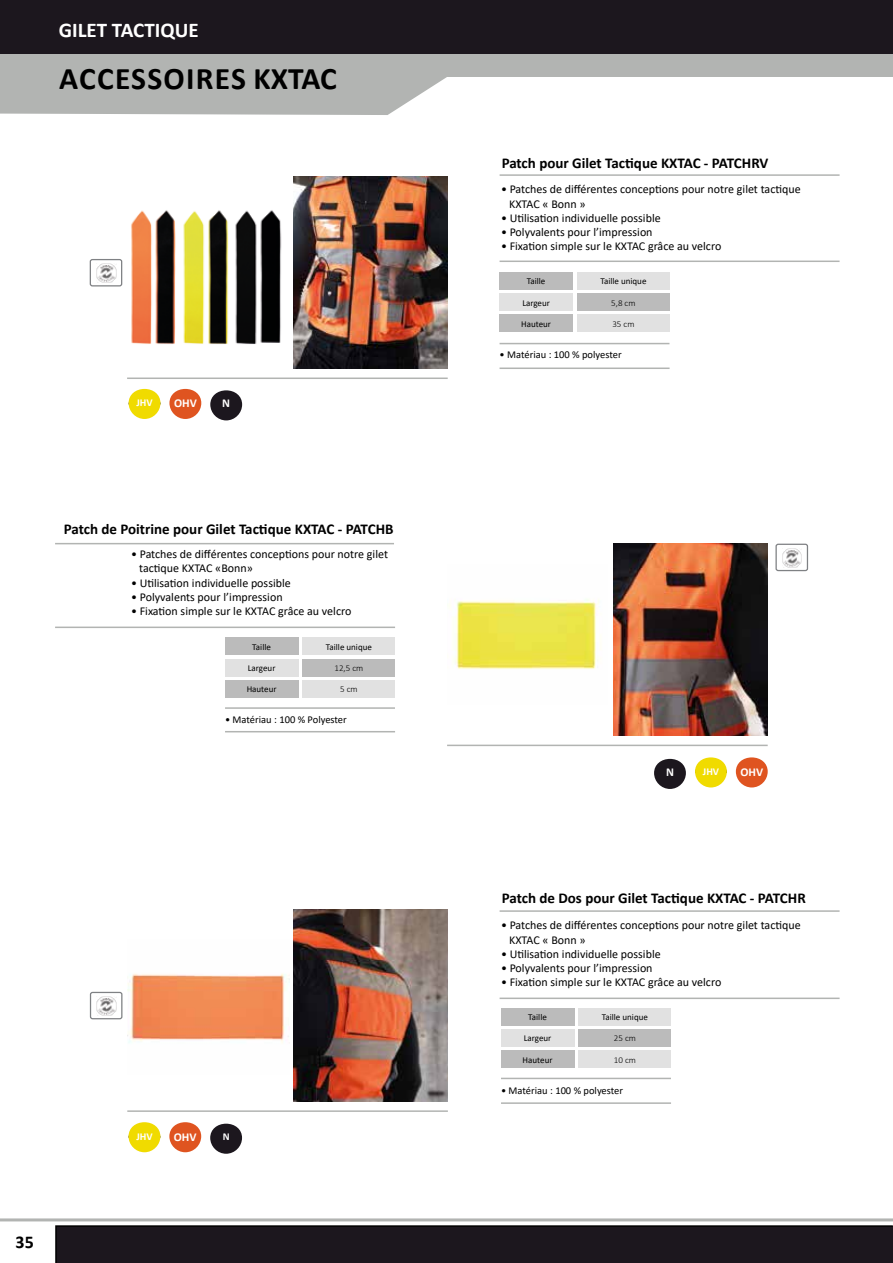
<style>
.page{position:relative;width:893px;height:1263px;background:#fff}
.page>*{position:absolute;margin:0;border:0;box-sizing:border-box;transform-origin:0 0}
.t1{font:700 31.5px "Calibri";letter-spacing:.035em;color:#000}
.t2{font:700 21px "Calibri";color:#fff}
.t3{font:700 18px "Calibri";color:#000}
.t4{font:700 15px "Calibri";color:#000}
.t5{font:12px/14.2px "Calibri";color:#000}
.t6{font:700 12px "Calibri";color:#fff}
.t7{font:10.5px "Calibri";color:#000}
.t8{font:700 10.5px "Calibri";color:#fff}
.t9{font:9px "Calibri";color:#000}
.t10{font:300 9px "Calibri";color:#000}
</style>
<div class="page">
<div style="left:0;top:53px;width:893px;height:24px;background:#b2b4b2"></div>
<div style="left:0;top:0;width:893px;height:54px;background:#1c171e"></div>
<div style="left:55px;top:1225px;width:838px;height:38px;background:#1c171e"></div>
<hr style="left:0;top:1218px;width:893px;height:3px;background:#b2b4b2">
<hr style="left:55px;top:543px;width:339px;height:1px;background:#b2b4b2">
<hr style="left:55px;top:627px;width:340px;height:1px;background:#b2b4b2">
<img style="left:131px;top:210px;width:151px;height:134px">
<img style="left:293px;top:177px;width:155px;height:192px">
<div style="left:129px;top:389px;width:31px;height:30px;background:#f0db00;border-radius:50%"></div>
<div style="left:169px;top:389px;width:32px;height:30px;background:#df5420;border-radius:50%"></div>
<hr style="left:127px;top:377px;width:321px;height:2px;background:#b2b4b2">
<hr style="left:500px;top:174px;width:340px;height:2px;background:#b2b4b2">
<hr style="left:500px;top:261px;width:339px;height:1px;background:#b2b4b2">
<hr style="left:500px;top:343px;width:169px;height:1px;background:#b2b4b2">
<hr style="left:500px;top:367px;width:170px;height:2px;background:#b2b4b2">
<hr style="left:500px;top:910px;width:340px;height:2px;background:#b2b4b2">
<hr style="left:500px;top:997px;width:340px;height:2px;background:#b2b4b2">
<svg style="left:0;top:77px;width:447px;height:38px;background:#b8bab8"></svg>
<img style="left:127px;top:973px;width:163px;height:70px">
<img style="left:293px;top:910px;width:155px;height:191px">
<hr style="left:127px;top:1110px;width:321px;height:2px;background:#b2b4b2">
<img style="left:449px;top:599px;width:150px;height:70px">
<img style="left:613px;top:544px;width:155px;height:192px">
<hr style="left:447px;top:745px;width:321px;height:1px;background:#b2b4b2">
<div style="left:129px;top:1122px;width:31px;height:30px;background:#f0db00;border-radius:50%"></div>
<div style="left:169px;top:1122px;width:32px;height:30px;background:#df5420;border-radius:50%"></div>
<div style="left:695px;top:757px;width:32px;height:30px;background:#f0db00;border-radius:50%"></div>
<div style="left:736px;top:757px;width:32px;height:30px;background:#df5420;border-radius:50%"></div>
<div style="left:654px;top:759px;width:32px;height:30px;background:#1c171e;border-radius:50%"></div>
<img style="left:96px;top:263px;width:20px;height:20px">
<div style="left:90px;top:259px;width:32px;height:27px;border:1px solid #7f8184;border-radius:2px"></div>
<div style="left:500px;top:272px;width:73px;height:18px;background:#bbb"></div>
<div style="left:500px;top:293px;width:73px;height:18px;background:#e1e1e1"></div>
<div style="left:500px;top:315px;width:73px;height:17px;background:#bbb"></div>
<div style="left:577px;top:293px;width:92px;height:18px;background:#bbb"></div>
<div style="left:577px;top:315px;width:92px;height:17px;background:#e1e1e1"></div>
<div style="left:577px;top:272px;width:92px;height:18px;background:#e1e1e1"></div>
<div style="left:210px;top:390px;width:32px;height:30px;background:#1c171e;border-radius:50%"></div>
<hr style="left:225px;top:707px;width:170px;height:2px;background:#b2b4b2">
<hr style="left:225px;top:731px;width:170px;height:1px;background:#b2b4b2">
<div style="left:225px;top:638px;width:73px;height:17px;background:#bbb"></div>
<div style="left:225px;top:659px;width:73px;height:17px;background:#e1e1e1"></div>
<div style="left:225px;top:680px;width:73px;height:18px;background:#bbb"></div>
<div style="left:303px;top:659px;width:92px;height:17px;background:#bbb"></div>
<div style="left:303px;top:680px;width:92px;height:18px;background:#e1e1e1"></div>
<div style="left:303px;top:638px;width:92px;height:17px;background:#e1e1e1"></div>
<img style="left:782px;top:548px;width:20px;height:20px">
<div style="left:775px;top:544px;width:33px;height:27px;border:1px solid #7f8184;border-radius:2px"></div>
<hr style="left:501px;top:1078px;width:170px;height:1px;background:#b2b4b2">
<hr style="left:501px;top:1102px;width:170px;height:2px;background:#b2b4b2">
<div style="left:501px;top:1008px;width:73px;height:17px;background:#bbb"></div>
<div style="left:501px;top:1029px;width:73px;height:18px;background:#e1e1e1"></div>
<div style="left:501px;top:1050px;width:73px;height:18px;background:#bbb"></div>
<div style="left:579px;top:1029px;width:92px;height:18px;background:#bbb"></div>
<div style="left:579px;top:1050px;width:92px;height:18px;background:#e1e1e1"></div>
<div style="left:579px;top:1008px;width:92px;height:17px;background:#e1e1e1"></div>
<img style="left:96px;top:996px;width:20px;height:20px">
<div style="left:90px;top:992px;width:32px;height:27px;border:1px solid #7f8184;border-radius:2px"></div>
<div style="left:210px;top:1124px;width:32px;height:30px;background:#1c171e;border-radius:50%"></div>
<h2 class="t2" style="left:59px;top:15px;width:142px">GILET TACTIQUE</h2>
<h1 class="t1" style="left:59px;top:57px;width:279px">ACCESSOIRES KXTAC</h1>
<p class="t8" style="left:136px;top:395px;width:18px">JHV</p>
<p class="t6" style="left:174px;top:395px;width:24px">OHV</p>
<p class="t6" style="left:222px;top:395px;width:9px">N</p>
<p class="t4" style="left:64px;top:519px;width:331px">Patch de Poitrine pour Gilet Tactique KXTAC - PATCHB</p>
<p class="t5" style="left:139px;top:547px;width:250px;text-indent:-8px">• Patches de différentes conceptions pour notre gilet tactique KXTAC «Bonn»</p>
<p class="t5" style="left:131px;top:575px;width:161px">• Utilisation individuelle possible</p>
<p class="t5" style="left:131px;top:589px;width:153px">• Polyvalents pour l’impression</p>
<p class="t5" style="left:131px;top:604px;width:222px">• Fixation simple sur le KXTAC grâce au velcro</p>
<p class="t9" style="left:252px;top:640px;width:20px">Taille</p>
<p class="t9" style="left:248px;top:662px;width:29px">Largeur</p>
<p class="t9" style="left:247px;top:683px;width:31px">Hauteur</p>
<p class="t9" style="left:326px;top:640px;width:48px">Taille unique</p>
<p class="t10" style="left:334px;top:662px;width:30px">12,5 cm</p>
<p class="t10" style="left:340px;top:684px;width:19px">5 cm</p>
<p class="t7" style="left:225px;top:713px;width:123px">• Matériau : 100 % Polyester</p>
<h3 class="t3" style="left:16px;top:1229px;width:20px">35</h3>
<p class="t8" style="left:136px;top:1129px;width:18px">JHV</p>
<p class="t6" style="left:174px;top:1128px;width:24px">OHV</p>
<p class="t8" style="left:223px;top:1129px;width:8px">N</p>
<p class="t4" style="left:502px;top:152px;width:268px">Patch pour Gilet Tactique KXTAC - PATCHRV</p>
<p class="t5" style="left:509px;top:182px;width:293px;text-indent:-8px">• Patches de différentes conceptions pour notre gilet tactique<br>KXTAC « Bonn »</p>
<p class="t5" style="left:501px;top:210px;width:161px">• Utilisation individuelle possible</p>
<p class="t5" style="left:501px;top:225px;width:153px">• Polyvalents pour l’impression</p>
<p class="t5" style="left:501px;top:239px;width:222px">• Fixation simple sur le KXTAC grâce au velcro</p>
<p class="t9" style="left:527px;top:275px;width:20px">Taille</p>
<p class="t9" style="left:522px;top:296px;width:29px">Largeur</p>
<p class="t9" style="left:521px;top:317px;width:31px">Hauteur</p>
<p class="t9" style="left:600px;top:275px;width:48px">Taille unique</p>
<p class="t10" style="left:611px;top:297px;width:26px">5,8 cm</p>
<p class="t10" style="left:612px;top:318px;width:24px">35 cm</p>
<p class="t7" style="left:500px;top:347px;width:124px">• Matériau : 100 % polyester</p>
<p class="t6" style="left:666px;top:763px;width:9px">N</p>
<p class="t8" style="left:703px;top:764px;width:18px">JHV</p>
<p class="t6" style="left:740px;top:763px;width:24px">OHV</p>
<p class="t4" style="left:502px;top:888px;width:305px">Patch de Dos pour Gilet Tactique KXTAC - PATCHR</p>
<p class="t5" style="left:509px;top:918px;width:293px;text-indent:-8px">• Patches de différentes conceptions pour notre gilet tactique<br>KXTAC « Bonn »</p>
<p class="t5" style="left:501px;top:946px;width:161px">• Utilisation individuelle possible</p>
<p class="t5" style="left:501px;top:960px;width:153px">• Polyvalents pour l’impression</p>
<p class="t5" style="left:501px;top:975px;width:222px">• Fixation simple sur le KXTAC grâce au velcro</p>
<p class="t9" style="left:528px;top:1011px;width:20px">Taille</p>
<p class="t9" style="left:524px;top:1032px;width:29px">Largeur</p>
<p class="t9" style="left:523px;top:1053px;width:31px">Hauteur</p>
<p class="t9" style="left:602px;top:1011px;width:48px">Taille unique</p>
<p class="t10" style="left:614px;top:1033px;width:24px">25 cm</p>
<p class="t10" style="left:614px;top:1054px;width:24px">10 cm</p>
<p class="t7" style="left:501px;top:1083px;width:124px">• Matériau : 100 % polyester</p>
</div>
